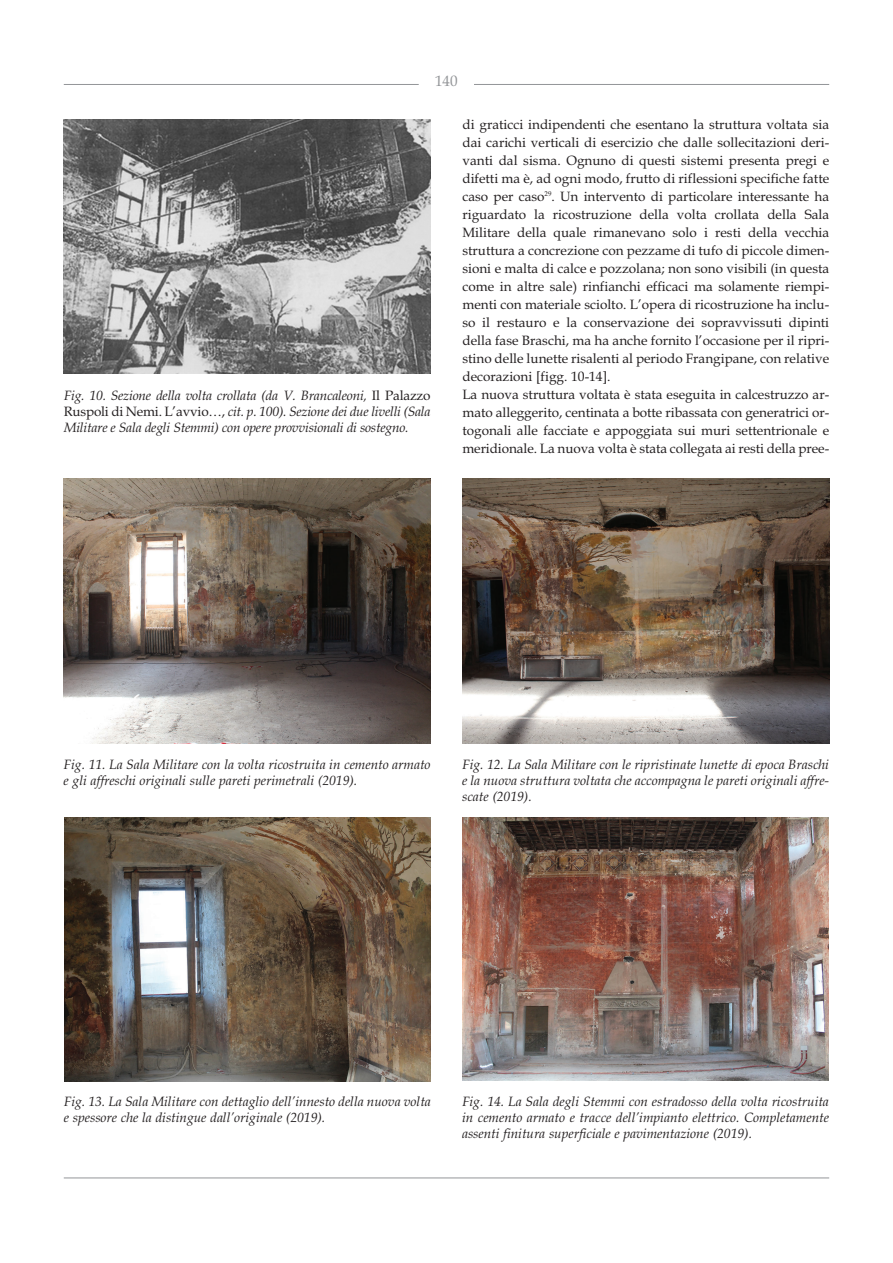
<style>
.page{position:relative;width:893px;height:1263px;background:#fff}
.page>*{position:absolute;margin:0;border:0;box-sizing:border-box;transform-origin:0 0}
.t1{font:15px "Book Antiqua";color:#939598}
.t2{font:13.5px/18px "Book Antiqua";letter-spacing:-.005em;color:#231f20;text-align:justify}
.t3{font:italic 13.5px/16.4px "Book Antiqua";color:#231f20;text-align:justify}
.s1{font-style:normal}
</style>
<div class="page">
<hr style="left:64px;top:84px;width:355px;height:1px;background:#939598">
<hr style="left:474px;top:84px;width:355px;height:1px;background:#939598">
<hr style="left:64px;top:1177px;width:765px;height:1px;background:#939598">
<img style="left:64px;top:120px;width:367px;height:254px">
<img style="left:64px;top:479px;width:367px;height:265px">
<img style="left:462px;top:479px;width:367px;height:265px">
<img style="left:64px;top:818px;width:367px;height:263px">
<img style="left:462px;top:818px;width:367px;height:263px">
<p class="t1" style="left:435px;top:75px;width:24px">140</p>
<p class="t3" style="left:64px;top:388px;width:368px">Fig. 10. Sezione della volta crollata (da V. Brancaleoni, <span class="s1">Il Palazzo Ruspoli di Nemi. L’avvio…,</span> cit. p. 100). Sezione dei due livelli (Sala Militare e Sala degli Stemmi) con opere provvisionali di sostegno.</p>
<p class="t2" style="left:462px;top:117px;width:368px">di graticci indipendenti che esentano la struttura voltata sia dai carichi verticali di esercizio che dalle sollecitazioni deri&shy;vanti dal sisma. Ognuno di questi sistemi presenta pregi e difetti ma è, ad ogni modo, frutto di riflessioni specifiche fatte caso per caso<sup>29</sup>. Un intervento di particolare interessante ha riguardato la ricostruzione della volta crollata della Sala Militare della quale rimanevano solo i resti della vecchia struttura a concrezione con pezzame di tufo di piccole dimen&shy;sioni e malta di calce e pozzolana; non sono visibili (in questa come in altre sale) rinfianchi efficaci ma solamente riempi&shy;menti con materiale sciolto. L’opera di ricostruzione ha inclu&shy;so il restauro e la conservazione dei sopravvissuti dipinti della fase Braschi, ma ha anche fornito l’occasione per il ripri&shy;stino delle lunette risalenti al periodo Frangipane, con relative decorazioni [figg. 10-14].</p>
<p class="t2" style="left:462px;top:387px;width:368px">La nuova struttura voltata è stata eseguita in calcestruzzo ar&shy;mato alleggerito, centinata a botte ribassata con generatrici or&shy;togonali alle facciate e appoggiata sui muri settentrionale e meridionale. La nuova volta è stata collegata ai resti della pree-</p>
<p class="t3" style="left:64px;top:757px;width:368px">Fig. 11. La Sala Militare con la volta ricostruita in cemento armato e gli affreschi originali sulle pareti perimetrali (2019).</p>
<p class="t3" style="left:462px;top:757px;width:368px">Fig. 12. La Sala Militare con le ripristinate lunette di epoca Braschi e la nuova struttura voltata che accompagna le pareti originali affre&shy;scate (2019).</p>
<p class="t3" style="left:64px;top:1094px;width:368px">Fig. 13. La Sala Militare con dettaglio dell’innesto della nuova volta e spessore che la distingue dall’originale (2019).</p>
<p class="t3" style="left:462px;top:1094px;width:368px">Fig. 14. La Sala degli Stemmi con estradosso della volta ricostruita in cemento armato e tracce dell’impianto elettrico. Completamente assenti finitura superficiale e pavimentazione (2019).</p>
</div>
